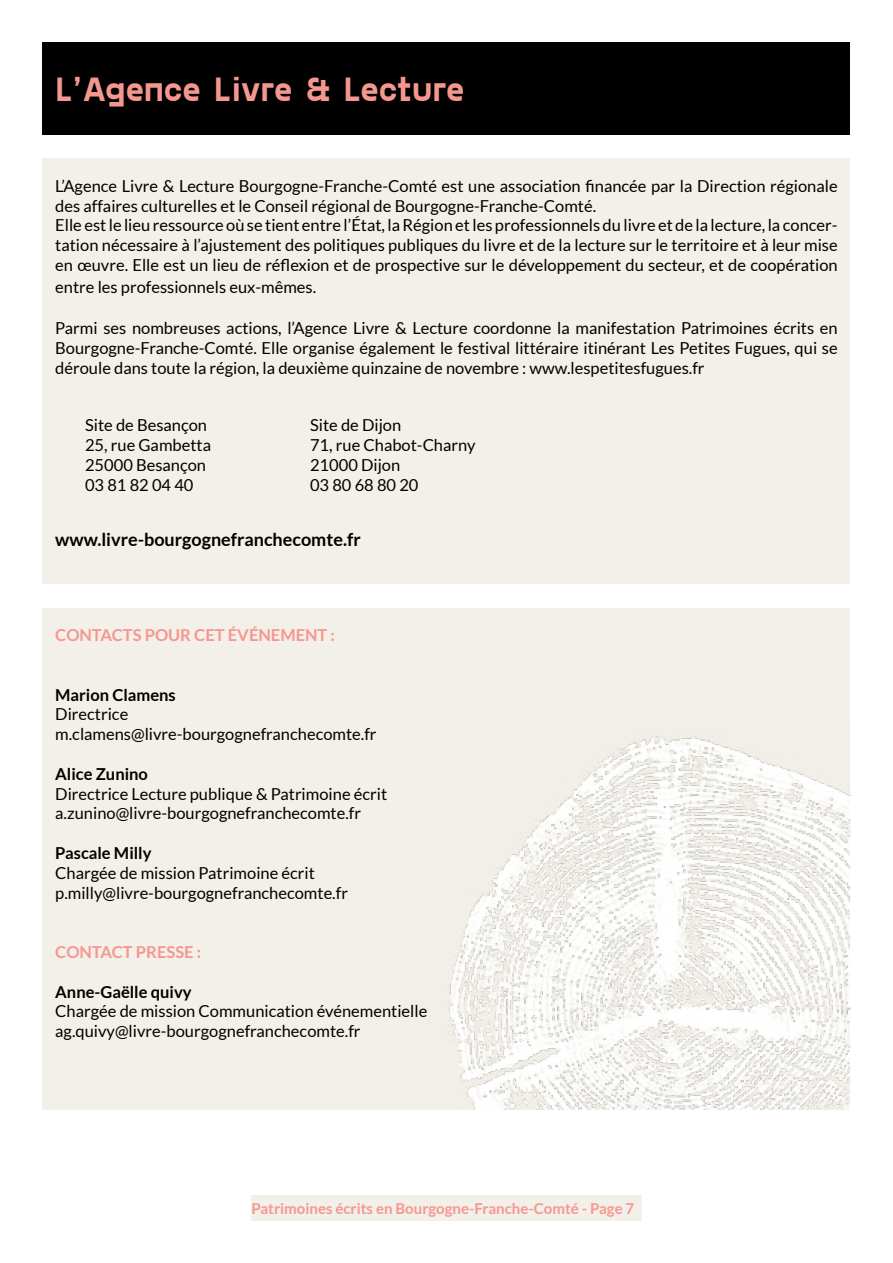
<style>
.page{position:relative;width:893px;height:1263px;background:#fff}
.page>*{position:absolute;margin:0;border:0;box-sizing:border-box;transform-origin:0 0}
.t1{font:700 34.5px "Gosha Sans";letter-spacing:-.035em;color:#f6978f}
.t2{font:700 18px "Lato";color:#000}
.t3{font:16.5px/19.8px "Lato";color:#000}
.t4{font:700 16.5px "Lato";color:#000}
.t5{font:700 16.5px "Lato";color:#f6978f}
.t6{font:700 15px "Lato";color:#f6978f}
</style>
<div class="page">
<div style="left:43px;top:43px;width:807px;height:92px;background:#000"></div>
<div style="left:43px;top:159px;width:807px;height:425px;background:#f2f0e9"></div>
<div style="left:43px;top:608px;width:807px;height:502px;background:#f2f0e9"></div>
<img style="left:448px;top:735px;width:402px;height:375px">
<div style="left:251px;top:1195px;width:390px;height:25px;background:#f2f0e9"></div>
<h1 class="t1" style="left:55px;top:65px;width:411px">L’Agence Livre &amp; Lecture</h1>
<p class="t3" style="left:55px;top:176px;width:784px">L’Agence Livre &amp; Lecture Bourgogne-Franche-Comté est une association financée par la Direction régionale des affaires culturelles et le Conseil régional de Bourgogne-Franche-Comté.<br>Elle est le lieu ressource où se tient entre l’État, la Région et les professionnels du livre et de la lecture, la concer&shy;tation nécessaire à l’ajustement des politiques publiques du livre et de la lecture sur le territoire et à leur mise en œuvre. Elle est un lieu de réflexion et de prospective sur le développement du secteur, et de coopération</p>
<p class="t3" style="left:55px;top:277px;width:262px">entre les professionnels eux-mêmes.</p>
<p class="t3" style="left:55px;top:318px;width:784px;text-align:justify">Parmi ses nombreuses actions, l’Agence Livre &amp; Lecture coordonne la manifestation Patrimoines écrits en Bourgogne-Franche-Comté. Elle organise également le festival littéraire itinérant Les Petites Fugues, qui se déroule dans toute la région, la deuxième quinzaine de novembre : www.lespetitesfugues.fr</p>
<p class="t3" style="left:85px;top:415px;width:128px">Site de Besançon<br>25, rue Gambetta<br>25000 Besançon<br>03 81 82 04 40</p>
<p class="t3" style="left:310px;top:415px;width:167px">Site de Dijon<br>71, rue Chabot-Charny<br>21000 Dijon<br>03 80 68 80 20</p>
<p class="t2" style="left:55px;top:530px;width:307px">www.livre-bourgognefranchecomte.fr</p>
<p class="t5" style="left:55px;top:626px;width:281px">CONTACTS POUR CET ÉVÉNEMENT :</p>
<p class="t4" style="left:55px;top:685px;width:122px">Marion Clamens</p>
<p class="t3" style="left:55px;top:704px;width:323px">Directrice m.clamens@livre-bourgognefranchecomte.fr</p>
<p class="t4" style="left:55px;top:764px;width:94px">Alice Zunino</p>
<p class="t3" style="left:55px;top:784px;width:333px">Directrice Lecture publique &amp; Patrimoine écrit a.zunino@livre-bourgognefranchecomte.fr</p>
<p class="t4" style="left:55px;top:843px;width:98px">Pascale Milly</p>
<p class="t3" style="left:55px;top:863px;width:294px">Chargée de mission Patrimoine écrit p.milly@livre-bourgognefranchecomte.fr</p>
<p class="t5" style="left:55px;top:942px;width:147px">CONTACT PRESSE :</p>
<p class="t4" style="left:55px;top:982px;width:138px">Anne-Gaëlle quivy</p>
<p class="t3" style="left:55px;top:1001px;width:374px">Chargée de mission Communication événementielle ag.quivy@livre-bourgognefranchecomte.fr</p>
<p class="t6" style="left:251px;top:1200px;width:384px">Patrimoines écrits en Bourgogne-Franche-Comté - Page 7</p>
</div>
